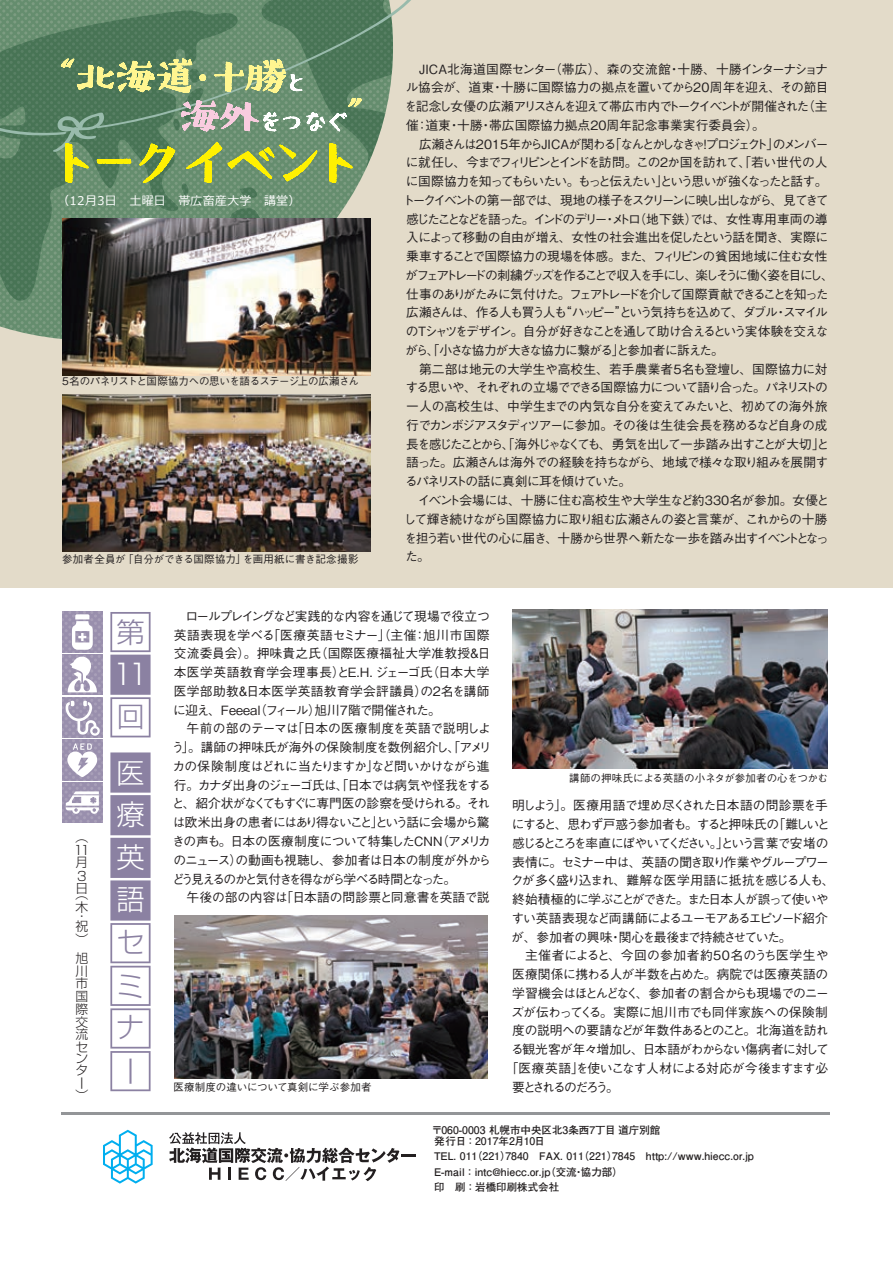
<style>
.page{position:relative;width:893px;height:1263px;background:#fff}
.page>*{position:absolute;margin:0;border:0;box-sizing:border-box;transform-origin:0 0}
.t1{font:300 28.35px/42.9px "Shin Go Pro";color:#8b81a2;text-align:justify}
.t2{font:300 28.35px/42.2px "Shin Go Pro";color:#fff;text-align:justify}
.t3{font:500 12.75px/18.8px "Gothic BBB Pro";letter-spacing:-.085em;color:#231f20;text-align:justify}
.t4{font:500 12.75px/18.8px "Gothic BBB Pro";letter-spacing:-.06em;color:#231f20}
.t5{font:500 12.75px "Gothic BBB Pro";letter-spacing:-.065em;color:#231f20}
.t6{font:500 12.75px "Gothic BBB Pro";letter-spacing:-.04em;color:#231f20}
.t7{font:500 12.75px "Gothic BBB Pro";letter-spacing:-.15em;color:#231f20}
.t8{font:500 12.75px "Gothic BBB Pro";letter-spacing:-.14em;color:#231f20}
.t9{font:500 12.75px "Gothic BBB Pro";letter-spacing:-.135em;color:#231f20}
.t10{font:500 12.75px "Gothic BBB Pro";color:#231f20}
.t11{font:500 12.75px "Gothic BBB Pro";letter-spacing:-.155em;color:#231f20}
.t12{font:500 12.75px "Gothic BBB Pro";letter-spacing:-.18em;color:#231f20}
.t13{font:500 12.75px "Gothic BBB Pro";letter-spacing:-.185em;color:#231f20}
.t14{font:500 12.75px "Gothic BBB Pro";letter-spacing:-.12em;color:#231f20}
.t15{font:500 12.75px "Gothic BBB Pro";letter-spacing:-.125em;color:#231f20}
.t16{font:500 12.75px "Gothic BBB Pro";letter-spacing:-.105em;color:#231f20}
.t17{font:500 12.75px "Gothic BBB Pro";letter-spacing:-.045em;color:#231f20}
.t18{font:500 12.75px "Gothic BBB Pro";letter-spacing:-.05em;color:#231f20}
.t19{font:500 12.75px "Gothic BBB Pro";letter-spacing:-.055em;color:#231f20}
.t20{font:500 12.75px "Gothic BBB Pro";letter-spacing:-.145em;color:#231f20}
.t21{font:500 12.75px "Gothic BBB Pro";letter-spacing:.01em;color:#231f20}
.t22{font:500 12.75px "Gothic BBB Pro";letter-spacing:-.015em;color:#231f20}
.t23{font:300 12.75px/12.5px "Shin Go Pro";color:#231f20}
.t24{font:500 12.75px "Gothic BBB Pro";letter-spacing:-.115em;color:#231f20}
.t25{font:12px "Meiryo";letter-spacing:.02em;color:#fff}
.t26{font:700 10.5px/15.5px "Futo Go B101 Pro";color:#231f20}
.t27{font:500 10.5px "Gothic BBB Pro";letter-spacing:-.015em;color:#231f20}
.t28{font:500 10.5px "Gothic BBB Pro";letter-spacing:-.035em;color:#231f20}
</style>
<div class="page">
<div style="left:0;top:0;width:893px;height:588px;background:#e3dbc9"></div>
<svg style="left:0;top:279px;width:371px;height:61px;background:#719276"></svg>
<hr style="left:61px;top:1112px;width:769px;height:2px;background:#939598">
<svg style="left:103px;top:1130px;width:50px;height:53px"></svg>
<hr style="left:401px;top:1154px;width:14px;height:3px;background:#231f20">
<svg style="left:169px;top:1132px;width:230px;height:49px"></svg>
<img style="left:62px;top:279px;width:308px;height:96px">
<img style="left:62px;top:395px;width:308px;height:156px">
<svg style="left:0;top:0;width:411px;height:279px;background:#758f71"></svg>
<img style="left:175px;top:916px;width:312px;height:162px">
<img style="left:512px;top:610px;width:316px;height:159px">
<svg style="left:110px;top:612px;width:41px;height:125px"></svg>
<svg style="left:110px;top:752px;width:41px;height:339px"></svg>
<svg style="left:62px;top:612px;width:40px;height:211px"></svg>
<p class="t25" style="left:57px;top:192px;width:245px">（12月3日　土曜日　帯広畜産大学　講堂）</p>
<p class="t28" style="left:62px;top:373px;width:298px">5名のパネリストと国際協力への思いを語るステージ上の広瀬さん</p>
<p class="t27" style="left:62px;top:550px;width:298px">参加者全員が「自分ができる国際協力」を画用紙に書き記念撮影</p>
<p class="t3" style="left:406px;top:58px;width:423px">　ＪＩＣＡ北海道国際センター（帯広）、森の交流館・十勝、十勝インターナショナ</p>
<p class="t17" style="left:406px;top:77px;width:424px">ル協会が、道東・十勝に国際協力の拠点を置いてから２０周年を迎え、その節目</p>
<p class="t14" style="left:404px;top:96px;width:425px">を記念し女優の広瀬アリスさんを迎えて帯広市内でトークイベントが開催された（主</p>
<p class="t10" style="left:406px;top:115px;width:360px">催：道東・十勝・帯広国際協力拠点２０周年記念事業実行委員会）。</p>
<p class="t12" style="left:406px;top:134px;width:424px">　広瀬さんは20 1 5年からＪＩＣＡが関わる「なんとかしなきゃ！プロジェクト」のメンバー</p>
<p class="t3" style="left:406px;top:152px;width:423px">に就任し、今までフィリピンとインドを訪問。この2か国を訪れて、「若い世代の人</p>
<p class="t9" style="left:406px;top:171px;width:423px">に国際協力を知ってもらいたい。もっと伝えたい」という思いが強くなったと話す。</p>
<p class="t11" style="left:402px;top:190px;width:428px">トークイベントの第一部では、現地の様子をスクリーンに映し出しながら、見てきて</p>
<p class="t7" style="left:406px;top:209px;width:423px">感じたことなどを語った。インドのデリー・メトロ（地下鉄）では、女性専用車両の導</p>
<p class="t3" style="left:406px;top:227px;width:423px">入によって移動の自由が増え、女性の社会進出を促したという話を聞き、実際に</p>
<p class="t18" style="left:406px;top:246px;width:423px">乗車することで国際協力の現場を体感。また、フィリピンの貧困地域に住む女性</p>
<p class="t13" style="left:405px;top:265px;width:430px">がフェアトレードの刺繍グッズを作ることで収入を手にし、楽しそうに働く姿を目にし、</p>
<p class="t15" style="left:406px;top:284px;width:424px">仕事のありがたみに気付けた。フェアトレードを介して国際貢献できることを知った</p>
<p class="t8" style="left:406px;top:302px;width:423px">広瀬さんは、作る人も買う人も“ハッピー”という気持ちを込めて、ダブル・スマイル</p>
<p class="t8" style="left:406px;top:321px;width:424px">のＴシャツをデザイン。自分が好きなことを通して助け合えるという実体験を交えな</p>
<p class="t3" style="left:405px;top:339px;width:320px">がら、「小さな協力が大きな協力に繋がる」と参加者に訴えた。</p>
<p class="t10" style="left:406px;top:359px;width:423px">　第二部は地元の大学生や高校生、若手農業者５名も登壇し、国際協力に対</p>
<p class="t16" style="left:405px;top:377px;width:424px">する思いや、それぞれの立場でできる国際協力について語り合った。パネリストの</p>
<p class="t19" style="left:406px;top:396px;width:423px">一人の高校生は、中学生までの内気な自分を変えてみたいと、初めての海外旅</p>
<p class="t3" style="left:406px;top:414px;width:423px">行でカンボジアスタディツアーに参加。その後は生徒会長を務めるなど自身の成</p>
<p class="t7" style="left:406px;top:434px;width:425px">長を感じたことから、「海外じゃなくても、勇気を出して一歩踏み出すことが大切」と</p>
<p class="t3" style="left:406px;top:452px;width:423px">語った。広瀬さんは海外での経験を持ちながら、地域で様々な取り組みを展開す</p>
<p class="t24" style="left:405px;top:471px;width:228px">るパネリストの話に真剣に耳を傾けていた。</p>
<p class="t5" style="left:406px;top:490px;width:425px">　イベント会場には、十勝に住む高校生や大学生など約３３０名が参加。女優と</p>
<p class="t3" style="left:404px;top:508px;width:425px">して輝き続けながら国際協力に取り組む広瀬さんの姿と言葉が、これからの十勝</p>
<p class="t3" style="left:404px;top:527px;width:426px">を担う若い世代の心に届き、十勝から世界へ新たな一歩を踏み出すイベントとなっ</p>
<p class="t3" style="left:405px;top:545px;width:26px">た。</p>
<p class="t23" style="left:73px;top:829px;width:18px">（<br>11月<br>３日</p>
<p class="t23" style="left:75px;top:886px;width:14px">（木</p>
<p class="t23" style="left:75px;top:910px;width:14px;line-height:9.6px">・祝</p>
<p class="t23" style="left:75px;top:928px;width:14px;line-height:19.2px">）旭</p>
<p class="t23" style="left:75px;top:963px;width:14px">川市国際交流センター）</p>
<h1 class="t1" style="left:116px;top:607px;width:29px">第</h1>
<h1 class="t2" style="left:112px;top:649px;width:39px">11</h1>
<h1 class="t1" style="left:116px;top:691px;width:27px">回</h1>
<h1 class="t2" style="left:116px;top:748px;width:29px">医療英語</h1>
<h1 class="t1" style="left:116px;top:917px;width:28px">セミナー</h1>
<p class="t3" style="left:173px;top:605px;width:319px">　ロールプレイングなど実践的な内容を通じて現場で役立つ英語表現を学べる「医療英語セミナー」（主催：旭川市国際交流委員会）。押味貴之氏（国際医療福祉大学准教授＆日本医学英語教育学会理事長）とE.H. ジェーゴ氏（日本大学医学部助教＆日本医学英語教育学会評議員）の2名を講師に迎え、Feeeal（フィール）旭川７階で開催された。</p>
<p class="t4" style="left:171px;top:718px;width:322px;text-indent:15px">午前の部のテーマは「日本の医療制度を英語で説明しよう」。講師の押味氏が海外の保険制度を数例紹介し、「アメリカの保険制度はどれに当たりますか」など問いかけながら進行。カナダ出身のジェーゴ氏は、「日本では病気や怪我をすると、紹介状がなくてもすぐに専門医の診察を受けられる。それは欧米出身の患者にはあり得ないこと」という話に会場から驚きの声も。日本の医療制度について特集したＣＮＮ（アメリカのニュース）の動画も視聴し、参加者は日本の制度が外からどう見えるのかと気付きを得ながら学べる時間となった。<br>　午後の部の内容は「日本語の問診票と同意書を英語で説</p>
<p class="t27" style="left:173px;top:1079px;width:200px">医療制度の違いについて真剣に学ぶ参加者</p>
<p class="t27" style="left:569px;top:769px;width:260px">講師の押味氏による英語の小ネタが参加者の心をつかむ</p>
<p class="t6" style="left:512px;top:795px;width:317px">明しよう」。医療用語で埋め尽くされた日本語の問診票を手</p>
<p class="t9" style="left:512px;top:814px;width:320px">にすると、思わず戸惑う参加者も。すると押味氏の「難しいと</p>
<p class="t20" style="left:512px;top:833px;width:318px">感じるところを率直にぼやいてください。」という言葉で安堵の</p>
<p class="t3" style="left:512px;top:851px;width:318px">表情に。セミナー中は、英語の聞き取り作業やグループワー</p>
<p class="t3" style="left:511px;top:869px;width:325px">クが多く盛り込まれ、難解な医学用語に抵抗を感じる人も、</p>
<p class="t3" style="left:512px;top:888px;width:318px">終始積極的に学ぶことができた。また日本人が誤って使いや</p>
<p class="t3" style="left:511px;top:907px;width:318px">すい英語表現など両講師によるユーモアあるエピソード紹介</p>
<p class="t3" style="left:511px;top:926px;width:282px">が、参加者の興味・関心を最後まで持続させていた。</p>
<p class="t21" style="left:512px;top:945px;width:318px">　主催者によると、今回の参加者約５０名のうち医学生や</p>
<p class="t6" style="left:512px;top:964px;width:318px">医療関係に携わる人が半数を占めた。病院では医療英語の</p>
<p class="t5" style="left:512px;top:983px;width:318px">学習機会はほとんどなく、参加者の割合からも現場でのニー</p>
<p class="t22" style="left:511px;top:1001px;width:318px">ズが伝わってくる。実際に旭川市でも同伴家族への保険制</p>
<p class="t4" style="left:512px;top:1019px;width:318px">度の説明への要請などが年数件あるとのこと。北海道を訪れ</p>
<p class="t5" style="left:511px;top:1039px;width:319px">る観光客が年々増加し、日本語がわからない傷病者に対して</p>
<p class="t6" style="left:506px;top:1058px;width:324px">「医療英語」を使いこなす人材による対応が今後ますます必</p>
<p class="t11" style="left:512px;top:1076px;width:108px">要とされるのだろう。</p>
<p class="t26" style="left:432px;top:1120px;width:230px">〒060-0003 札幌市中央区北3条西7丁目 道庁別館</p>
<p class="t26" style="left:434px;top:1132px;width:321px">発行日 ：2017年2月10日<br>TEL. 011（221）7840　FAX. 011（221）7845　http://www.hiecc.or.jp E-mail ：intc@hiecc.or.jp（交流・協力部）<br>印　刷 ：岩橋印刷株式会社</p>
</div>
